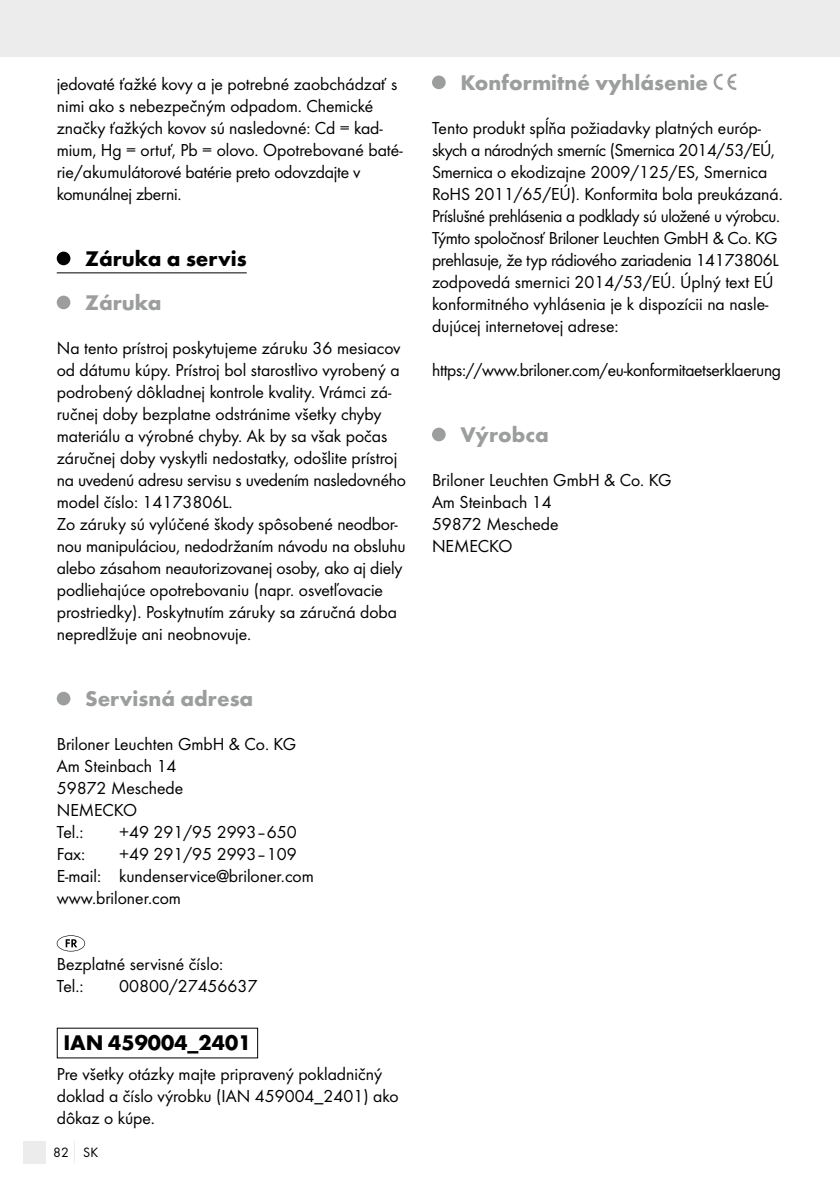
<style>
.page{position:relative;width:840px;height:1191px;background:#fff}
.page>*{position:absolute;margin:0;border:0;box-sizing:border-box;transform-origin:0 0}
.t1{font:700 22px "Futura";color:#9c9d9d}
.t2{font:700 22px "Futura";color:#000}
.t3{font:18px/22px "Futura Boo";color:#000}
.t4{font:18px "Futura Boo";letter-spacing:-.02em;color:#000}
.t5{font:14px "Futura Boo";color:#000}
</style>
<div class="page">
<div style="left:0;top:0;width:839px;height:57px;background:#ececec"></div>
<div style="left:23px;top:1140px;width:22px;height:23px;background:#ececec"></div>
<svg style="left:74px;top:1141px;width:1px;height:22px"></svg>
<hr style="left:57px;top:272px;width:189px;height:1px;background:#000">
<div style="left:57px;top:252px;width:13px;height:13px;background:#000;border-radius:50%"></div>
<div style="left:57px;top:296px;width:13px;height:13px;background:#9c9d9d;border-radius:50%"></div>
<div style="left:57px;top:692px;width:13px;height:13px;background:#9c9d9d;border-radius:50%"></div>
<svg style="left:57px;top:935px;width:28px;height:16px"></svg>
<div style="left:432px;top:76px;width:13px;height:13px;background:#9c9d9d;border-radius:50%"></div>
<svg style="left:713px;top:74px;width:23px;height:16px"></svg>
<div style="left:432px;top:428px;width:13px;height:13px;background:#9c9d9d;border-radius:50%"></div>
<p class="t3" style="left:57px;top:73px;width:347px">jedovaté ťažké kovy a je potrebné zaobchádzať s nimi ako s nebezpečným odpadom. Chemické značky ťažkých kovov sú nasledovné: Cd = kad&shy;mium, Hg = ortuť, Pb = olovo. Opotrebované baté&shy;rie/akumulátorové batérie preto odovzdajte v komunálnej zberni.</p>
<p class="t2" style="left:85px;top:245px;width:163px">Záruka a servis</p>
<p class="t1" style="left:85px;top:289px;width:78px">Záruka</p>
<p class="t3" style="left:57px;top:337px;width:350px">Na tento prístroj poskytujeme záruku 36 mesiacov od dátumu kúpy. Prístroj bol starostlivo vyrobený a podrobený dôkladnej kontrole kvality. Vrámci zá&shy;ručnej doby bezplatne odstránime všetky chyby materiálu a výrobné chyby. Ak by sa však počas záručnej doby vyskytli nedostatky, odošlite prístroj na uvedenú adresu servisu s uvedením nasledovného model číslo: 14173806L.<br>Zo záruky sú vylúčené škody spôsobené neodbor&shy;nou manipuláciou, nedodržaním návodu na obsluhu alebo zásahom neautorizovanej osoby, ako aj diely podliehajúce opotrebovaniu (napr. osvetľovacie prostriedky). Poskytnutím záruky sa záručná doba nepredlžuje ani neobnovuje.</p>
<p class="t1" style="left:85px;top:685px;width:169px">Servisná adresa</p>
<p class="t3" style="left:57px;top:733px;width:241px">Briloner Leuchten GmbH &amp; Co. KG<br>Am Steinbach 14<br>59872 Meschede<br>NEMECKO<br>Tel.:</p>
<p class="t3" style="left:119px;top:821px;width:179px">+49 291/95 2993‒650</p>
<p class="t3" style="left:57px;top:843px;width:258px;text-indent:62px">+49 291/95 2993‒109<br>E-mail: kundenservice@briloner.com www.briloner.com</p>
<p class="t3" style="left:57px;top:843px;width:30px">Fax:</p>
<p class="t3" style="left:57px;top:953px;width:168px">Bezplatné servisné číslo:<br>Tel.:</p>
<p class="t3" style="left:119px;top:975px;width:140px">00800/27456637</p>
<p class="t2" style="left:63px;top:1029px;width:189px">IAN 459004_2401</p>
<p class="t3" style="left:57px;top:1063px;width:343px">Pre všetky otázky majte pripravený pokladničný doklad a číslo výrobku (IAN 459004_2401) ako dôkaz o kúpe.</p>
<p class="t5" style="left:53px;top:1144px;width:46px">82 SK</p>
<p class="t1" style="left:460px;top:69px;width:249px">Konformitné vyhlásenie</p>
<p class="t3" style="left:432px;top:117px;width:352px">Tento produkt spĺňa požiadavky platných európ&shy;skych a národných smerníc (Smernica 2014/53/EÚ, Smernica o ekodizajne 2009/125/ES, Smernica RoHS 2011/65/EÚ). Konformita bola preukázaná.<br>Príslušné prehlásenia a podklady sú uložené u výrobcu.<br>Týmto spoločnosť Briloner Leuchten GmbH &amp; Co. KG prehlasuje, že typ rádiového zariadenia 14173806L zodpovedá smernici 2014/53/EÚ. Úplný text EÚ konformitného vyhlásenia je k dispozícii na nasle&shy;dujúcej internetovej adrese:</p>
<p class="t4" style="left:432px;top:359px;width:350px">https://www.briloner.com/eu-konformitaetserklaerung</p>
<p class="t1" style="left:460px;top:421px;width:90px">Výrobca</p>
<p class="t3" style="left:432px;top:469px;width:241px">Briloner Leuchten GmbH &amp; Co. KG<br>Am Steinbach 14<br>59872 Meschede<br>NEMECKO</p>
</div>
